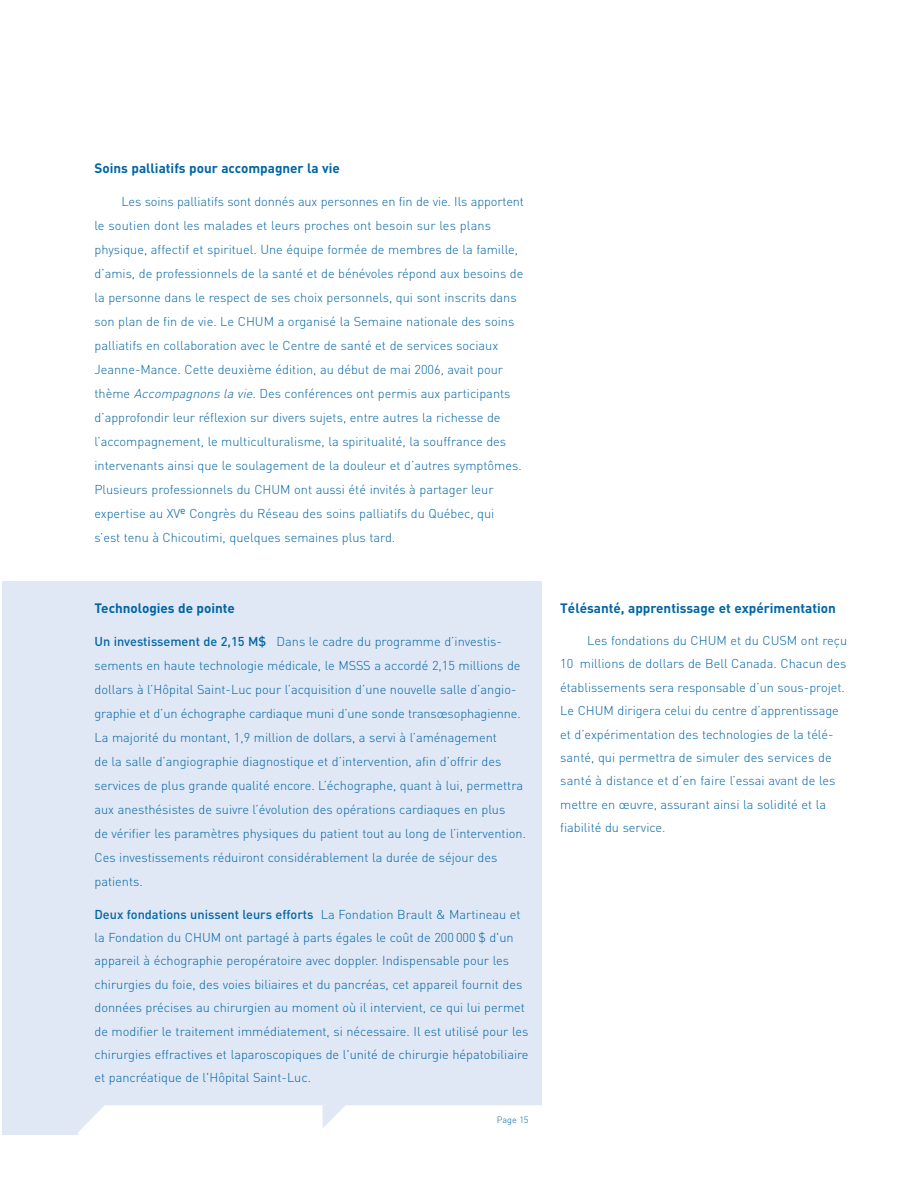
<style>
.page{position:relative;width:918px;height:1188px;background:#fff}
.page>*{position:absolute;margin:0;border:0;box-sizing:border-box;transform-origin:0 0}
.t1{font:700 13.5px "DIN";color:#0065a4}
.t2{font:300 12.75px/24px "DIN";color:#0065a4}
.t3{font:300 9px "DIN";color:#0065a4}
.s1{font-style:italic}
.s2{font-weight:500}
</style>
<div class="page">
<div style="left:2px;top:582px;width:540px;height:553px;background:#e0e7f5"></div>
<svg style="left:78px;top:1105px;width:464px;height:30px;background:#fdfdfe"></svg>
<p class="t1" style="left:94px;top:163px;width:247px">Soins palliatifs pour accompagner la vie</p>
<p class="t2" style="left:94px;top:191px;width:431px;text-indent:27px">Les soins palliatifs sont donnés aux personnes en fin de vie. Ils apportent le soutien dont les malades et leurs proches ont besoin sur les plans physique, affectif et spirituel. Une équipe formée de membres de la famille, d’amis, de professionnels de la santé et de bénévoles répond aux besoins de la personne dans le respect de ses choix personnels, qui sont inscrits dans son plan de fin de vie. Le CHUM a organisé la Semaine nationale des soins palliatifs en collaboration avec le Centre de santé et de services sociaux Jeanne-Mance. Cette deuxième édition, au début de mai 2006, avait pour thème <span class="s1">Accompagnons la vie.</span>Des conférences ont permis aux participants d’approfondir leur réflexion sur divers sujets, entre autres la richesse de l’accompagnement, le multiculturalisme, la spiritualité, la souffrance des intervenants ainsi que le soulagement de la douleur et d’autres symptômes.<br>Plusieurs professionnels du CHUM ont aussi été invités à partager leur expertise au XV<sup>e</sup> Congrès du Réseau des soins palliatifs du Québec, qui<br>s’est tenu à Chicoutimi, quelques semaines plus tard.</p>
<p class="t1" style="left:94px;top:603px;width:142px">Technologies de pointe</p>
<p class="t2" style="left:94px;top:631px;width:433px"><span class="s2">Un investissement de 2,15 M$</span> Dans le cadre du programme d’investis&shy;sements en haute technologie médicale, le MSSS a accordé 2,15 millions de dollars à l’Hôpital Saint-Luc pour l’acquisition d’une nouvelle salle d’angio&shy;graphie et d’un échographe cardiaque muni d’une sonde transœsophagienne.<br>La majorité du montant, 1,9 million de dollars, a servi à l’aménagement<br>de la salle d’angiographie diagnostique et d’intervention, afin d’offrir des services de plus grande qualité encore. L’échographe, quant à lui, permettra aux anesthésistes de suivre l’évolution des opérations cardiaques en plus<br>de vérifier les paramètres physiques du patient tout au long de l’intervention.<br>Ces investissements réduiront considérablement la durée de séjour des patients.</p>
<p class="t2" style="left:94px;top:904px;width:436px;line-height:23.4px"><span class="s2">Deux fondations unissent leurs efforts</span> La Fondation Brault &amp; Martineau et la Fondation du CHUM ont partagé à parts égales le coût de 200 000 $ d'un appareil à échographie peropératoire avec doppler. Indispensable pour les chirurgies du foie, des voies biliaires et du pancréas, cet appareil fournit des données précises au chirurgien au moment où il intervient, ce qui lui permet de modifier le traitement immédiatement, si nécessaire. Il est utilisé pour les chirurgies effractives et laparoscopiques de l'unité de chirurgie hépatobiliaire et pancréatique de l'Hôpital Saint-Luc.</p>
<p class="t3" style="left:497px;top:1117px;width:33px">Page 15</p>
<p class="t1" style="left:560px;top:603px;width:277px">Télésanté, apprentissage et expérimentation</p>
<p class="t2" style="left:560px;top:630px;width:289px;line-height:23.4px;text-indent:27px">Les fondations du CHUM et du CUSM ont reçu 10 millions de dollars de Bell Canada. Chacun des établissements sera responsable d’un sous-projet.<br>Le CHUM dirigera celui du centre d’apprentissage et d’expérimentation des technologies de la télé&shy;santé, qui permettra de simuler des services de santé à distance et d’en faire l’essai avant de les mettre en œuvre, assurant ainsi la solidité et la fiabilité du service.</p>
</div>
